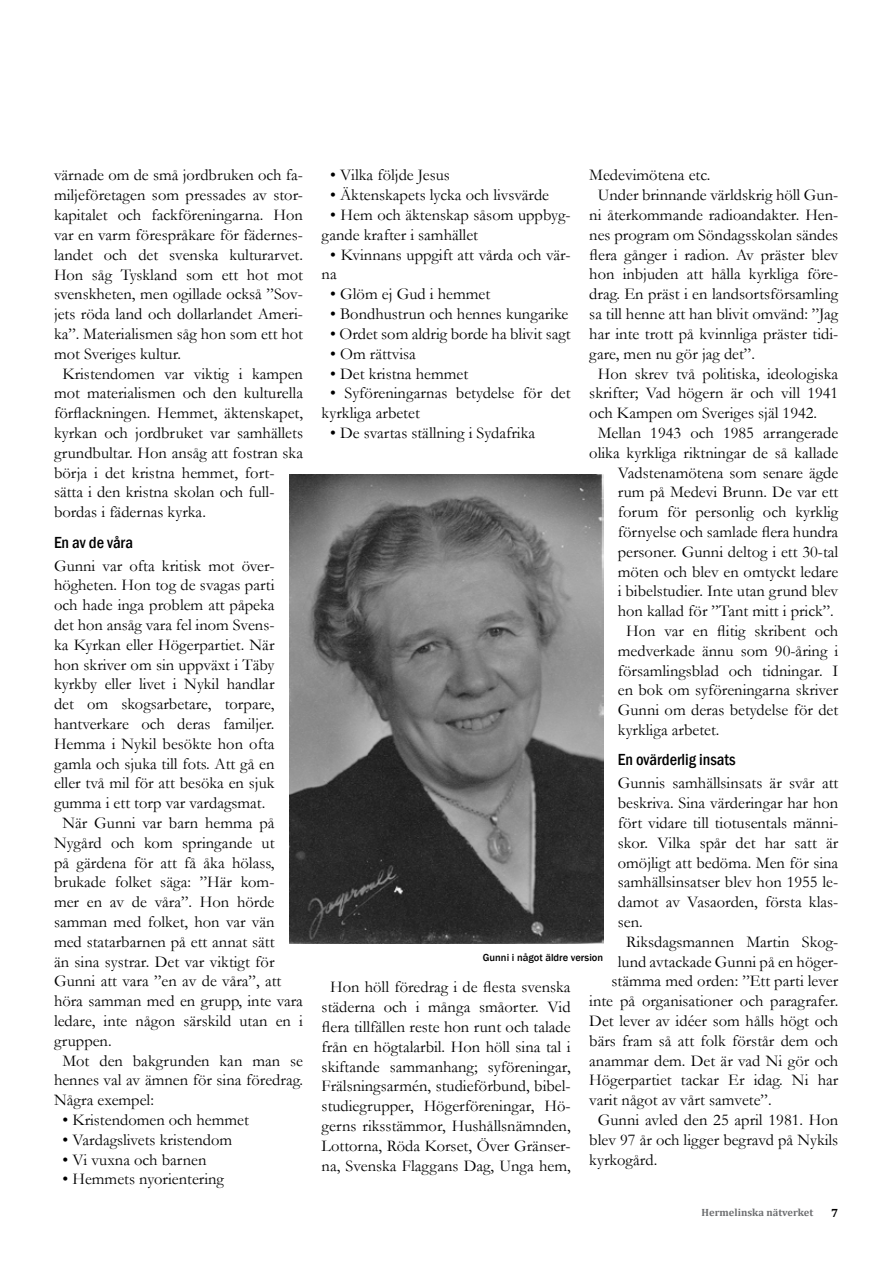
<style>
.page{position:relative;width:893px;height:1263px;background:#fff}
.page>*{position:absolute;margin:0;border:0;box-sizing:border-box;transform-origin:0 0}
.t1{font:16.5px/19.8px "Garamond";color:#000}
.t2{font:500 condensed 16.5px "Franklin Gothic";color:#000}
.t3{font:700 12px "Cambria";color:#000}
.t4{font:500 10.5px "Franklin Gothic";color:#000}
.t5{font:700 10.5px "Cambria";color:#6d6e70}
</style>
<div class="page">
<img style="left:290px;top:474px;width:313px;height:470px">
<p class="t1" style="left:54px;top:165px;width:251px">värnade om de små jordbruken och fa-</p>
<p class="t1" style="left:54px;top:185px;width:251px">miljeföretagen som pressades av stor-</p>
<p class="t1" style="left:54px;top:205px;width:250px">kapitalet och fackföreningarna. Hon</p>
<p class="t1" style="left:54px;top:224px;width:251px">var en varm förespråkare för fädernes-</p>
<p class="t1" style="left:54px;top:244px;width:251px">landet och det svenska kulturarvet.</p>
<p class="t1" style="left:54px;top:264px;width:251px">Hon såg Tyskland som ett hot mot</p>
<p class="t1" style="left:54px;top:284px;width:251px">svenskheten, men ogillade också ”Sov-</p>
<p class="t1" style="left:54px;top:304px;width:250px">jets röda land och dollarlandet Ameri-</p>
<p class="t1" style="left:54px;top:323px;width:251px">ka”. Materialismen såg hon som ett hot</p>
<p class="t1" style="left:54px;top:343px;width:129px">mot Sveriges kultur.</p>
<p class="t1" style="left:62px;top:363px;width:242px">Kristendomen var viktig i kampen</p>
<p class="t1" style="left:54px;top:383px;width:251px">mot materialismen och den kulturella</p>
<p class="t1" style="left:54px;top:403px;width:251px">förflackningen. Hemmet, äktenskapet,</p>
<p class="t1" style="left:54px;top:422px;width:251px">kyrkan och jordbruket var samhällets</p>
<p class="t1" style="left:54px;top:442px;width:251px">grundbultar. Hon ansåg att fostran ska</p>
<p class="t1" style="left:54px;top:462px;width:222px">börja i det kristna hemmet, fort-</p>
<p class="t1" style="left:54px;top:482px;width:222px">sätta i den kristna skolan och full-</p>
<p class="t1" style="left:54px;top:502px;width:153px">bordas i fädernas kyrka.</p>
<p class="t2" style="left:54px;top:531px;width:80px">En av de våra</p>
<p class="t1" style="left:54px;top:555px;width:222px">Gunni var ofta kritisk mot över-</p>
<p class="t1" style="left:54px;top:575px;width:222px">högheten. Hon tog de svagas parti</p>
<p class="t1" style="left:54px;top:595px;width:222px">och hade inga problem att påpeka</p>
<p class="t1" style="left:54px;top:614px;width:222px">det hon ansåg vara fel inom Svens-</p>
<p class="t1" style="left:54px;top:634px;width:222px">ka Kyrkan eller Högerpartiet. När</p>
<p class="t1" style="left:54px;top:654px;width:222px">hon skriver om sin uppväxt i Täby</p>
<p class="t1" style="left:54px;top:674px;width:222px">kyrkby eller livet i Nykil handlar</p>
<p class="t1" style="left:54px;top:694px;width:222px">det om skogsarbetare, torpare,</p>
<p class="t1" style="left:54px;top:713px;width:222px">hantverkare och deras familjer.</p>
<p class="t1" style="left:54px;top:733px;width:222px">Hemma i Nykil besökte hon ofta</p>
<p class="t1" style="left:54px;top:753px;width:222px">gamla och sjuka till fots. Att gå en</p>
<p class="t1" style="left:54px;top:773px;width:222px">eller två mil för att besöka en sjuk</p>
<p class="t1" style="left:54px;top:793px;width:213px">gumma i ett torp var vardagsmat.</p>
<p class="t1" style="left:62px;top:812px;width:213px">När Gunni var barn hemma på</p>
<p class="t1" style="left:54px;top:832px;width:222px">Nygård och kom springande ut</p>
<p class="t1" style="left:54px;top:852px;width:222px">på gärdena för att få åka hölass,</p>
<p class="t1" style="left:54px;top:872px;width:222px">brukade folket säga: ”Här kom-</p>
<p class="t1" style="left:54px;top:892px;width:222px">mer en av de våra”. Hon hörde</p>
<p class="t1" style="left:54px;top:911px;width:222px">samman med folket, hon var vän</p>
<p class="t1" style="left:54px;top:931px;width:222px">med statarbarnen på ett annat sätt</p>
<p class="t1" style="left:54px;top:951px;width:222px">än sina systrar. Det var viktigt för</p>
<p class="t1" style="left:54px;top:971px;width:229px">Gunni att vara ”en av de våra”, att</p>
<p class="t1" style="left:54px;top:991px;width:250px">höra samman med en grupp, inte vara</p>
<p class="t1" style="left:54px;top:1010px;width:250px">ledare, inte någon särskild utan en i</p>
<p class="t1" style="left:54px;top:1030px;width:59px">gruppen.</p>
<p class="t1" style="left:62px;top:1050px;width:242px">Mot den bakgrunden kan man se</p>
<p class="t1" style="left:54px;top:1070px;width:250px">hennes val av ämnen för sina föredrag.</p>
<p class="t1" style="left:54px;top:1090px;width:101px">Några exempel:</p>
<p class="t1" style="left:62px;top:1109px;width:188px">• Kristendomen och hemmet</p>
<p class="t1" style="left:62px;top:1129px;width:171px">• Vardagslivets kristendom</p>
<p class="t1" style="left:62px;top:1149px;width:145px">• Vi vuxna och barnen</p>
<p class="t1" style="left:62px;top:1169px;width:163px">• Hemmets nyorientering</p>
<p class="t1" style="left:330px;top:165px;width:121px">• Vilka följde Jesus</p>
<p class="t1" style="left:330px;top:185px;width:220px">• Äktenskapets lycka och livsvärde</p>
<p class="t1" style="left:322px;top:205px;width:251px;text-indent:8px">• Hem och äktenskap såsom uppbyg&shy;gande krafter i samhället</p>
<p class="t1" style="left:322px;top:244px;width:251px;text-indent:8px">• Kvinnans uppgift att vårda och vär&shy;na</p>
<p class="t1" style="left:330px;top:284px;width:162px">• Glöm ej Gud i hemmet</p>
<p class="t1" style="left:330px;top:304px;width:240px">• Bondhustrun och hennes kungarike</p>
<p class="t1" style="left:330px;top:323px;width:242px">• Ordet som aldrig borde ha blivit sagt</p>
<p class="t1" style="left:330px;top:343px;width:87px">• Om rättvisa</p>
<p class="t1" style="left:330px;top:363px;width:140px">• Det kristna hemmet</p>
<p class="t1" style="left:322px;top:383px;width:251px;text-indent:8px">• Syföreningarnas betydelse för det kyrkliga arbetet</p>
<p class="t1" style="left:330px;top:422px;width:206px">• De svartas ställning i Sydafrika</p>
<p class="t1" style="left:589px;top:165px;width:123px">Medevimötena etc.</p>
<p class="t1" style="left:598px;top:185px;width:242px">Under brinnande världskrig höll Gun-</p>
<p class="t1" style="left:589px;top:205px;width:251px">ni återkommande radioandakter. Hen-</p>
<p class="t1" style="left:589px;top:224px;width:251px">nes program om Söndagsskolan sändes</p>
<p class="t1" style="left:589px;top:244px;width:251px">flera gånger i radion. Av präster blev</p>
<p class="t1" style="left:589px;top:264px;width:250px">hon inbjuden att hålla kyrkliga före-</p>
<p class="t1" style="left:589px;top:284px;width:250px">drag. En präst i en landsortsförsamling</p>
<p class="t1" style="left:589px;top:304px;width:250px">sa till henne att han blivit omvänd: ”Jag</p>
<p class="t1" style="left:589px;top:323px;width:251px">har inte trott på kvinnliga präster tidi-</p>
<p class="t1" style="left:589px;top:343px;width:167px">gare, men nu gör jag det”.</p>
<p class="t1" style="left:598px;top:363px;width:242px">Hon skrev två politiska, ideologiska</p>
<p class="t1" style="left:589px;top:383px;width:251px">skrifter; Vad högern är och vill 1941</p>
<p class="t1" style="left:589px;top:403px;width:229px">och Kampen om Sveriges själ 1942.</p>
<p class="t1" style="left:598px;top:422px;width:242px">Mellan 1943 och 1985 arrangerade</p>
<p class="t1" style="left:589px;top:442px;width:251px">olika kyrkliga riktningar de så kallade</p>
<p class="t1" style="left:618px;top:462px;width:222px">Vadstenamötena som senare ägde</p>
<p class="t1" style="left:618px;top:482px;width:222px">rum på Medevi Brunn. De var ett</p>
<p class="t1" style="left:618px;top:502px;width:222px">forum för personlig och kyrklig</p>
<p class="t1" style="left:618px;top:521px;width:222px">förnyelse och samlade flera hundra</p>
<p class="t1" style="left:618px;top:541px;width:222px">personer. Gunni deltog i ett 30-tal</p>
<p class="t1" style="left:618px;top:561px;width:222px">möten och blev en omtyckt ledare</p>
<p class="t1" style="left:618px;top:581px;width:222px">i bibelstudier. Inte utan grund blev</p>
<p class="t1" style="left:618px;top:601px;width:217px">hon kallad för ”Tant mitt i prick”.</p>
<p class="t1" style="left:626px;top:620px;width:213px">Hon var en flitig skribent och</p>
<p class="t1" style="left:618px;top:640px;width:222px">medverkade ännu som 90-åring i</p>
<p class="t1" style="left:618px;top:660px;width:222px">församlingsblad och tidningar. I</p>
<p class="t1" style="left:618px;top:680px;width:222px">en bok om syföreningarna skriver</p>
<p class="t1" style="left:618px;top:700px;width:222px">Gunni om deras betydelse för det</p>
<p class="t1" style="left:618px;top:719px;width:103px">kyrkliga arbetet.</p>
<p class="t2" style="left:618px;top:749px;width:119px">En ovärderlig insats</p>
<p class="t1" style="left:618px;top:773px;width:222px">Gunnis samhällsinsats är svår att</p>
<p class="t1" style="left:618px;top:793px;width:222px">beskriva. Sina värderingar har hon</p>
<p class="t1" style="left:618px;top:812px;width:222px">fört vidare till tiotusentals männi-</p>
<p class="t1" style="left:618px;top:832px;width:222px">skor. Vilka spår det har satt är</p>
<p class="t1" style="left:618px;top:852px;width:222px">omöjligt att bedöma. Men för sina</p>
<p class="t1" style="left:618px;top:872px;width:222px">samhällsinsatser blev hon 1955 le-</p>
<p class="t1" style="left:618px;top:892px;width:222px">damot av Vasaorden, första klas-</p>
<p class="t1" style="left:618px;top:911px;width:26px">sen.</p>
<p class="t1" style="left:626px;top:931px;width:214px">Riksdagsmannen Martin Skog-</p>
<p class="t1" style="left:618px;top:951px;width:222px">lund avtackade Gunni på en höger-</p>
<p class="t1" style="left:612px;top:971px;width:228px">stämma med orden: ”Ett parti lever</p>
<p class="t1" style="left:589px;top:991px;width:251px">inte på organisationer och paragrafer.</p>
<p class="t1" style="left:589px;top:1010px;width:251px">Det lever av idéer som hålls högt och</p>
<p class="t1" style="left:589px;top:1030px;width:250px">bärs fram så att folk förstår dem och</p>
<p class="t1" style="left:589px;top:1050px;width:250px">anammar dem. Det är vad Ni gör och</p>
<p class="t1" style="left:589px;top:1070px;width:250px">Högerpartiet tackar Er idag. Ni har</p>
<p class="t1" style="left:589px;top:1090px;width:184px">varit något av vårt samvete”.</p>
<p class="t1" style="left:598px;top:1109px;width:242px">Gunni avled den 25 april 1981. Hon</p>
<p class="t1" style="left:589px;top:1129px;width:251px">blev 97 år och ligger begravd på Nykils</p>
<p class="t1" style="left:589px;top:1149px;width:70px">kyrkogård.</p>
<p class="t4" style="left:483px;top:951px;width:122px">Gunni i något äldre version</p>
<p class="t1" style="left:322px;top:977px;width:251px;text-align:center">Hon höll föredrag i de flesta svenska städerna och i många småorter. Vid flera tillfällen reste hon runt och talade från en högtalarbil. Hon höll sina tal i skiftande sammanhang; syföreningar, Frälsningsarmén, studieförbund, bibel&shy;studiegrupper, Högerföreningar, Hö&shy;gerns riksstämmor, Hushållsnämnden, Lottorna, Röda Korset, Över Gränser&shy;na, Svenska Flaggans Dag, Unga hem,</p>
<p class="t5" style="left:702px;top:1205px;width:113px">Hermelinska nätverket</p>
<p class="t3" style="left:831px;top:1204px;width:9px">7</p>
</div>
